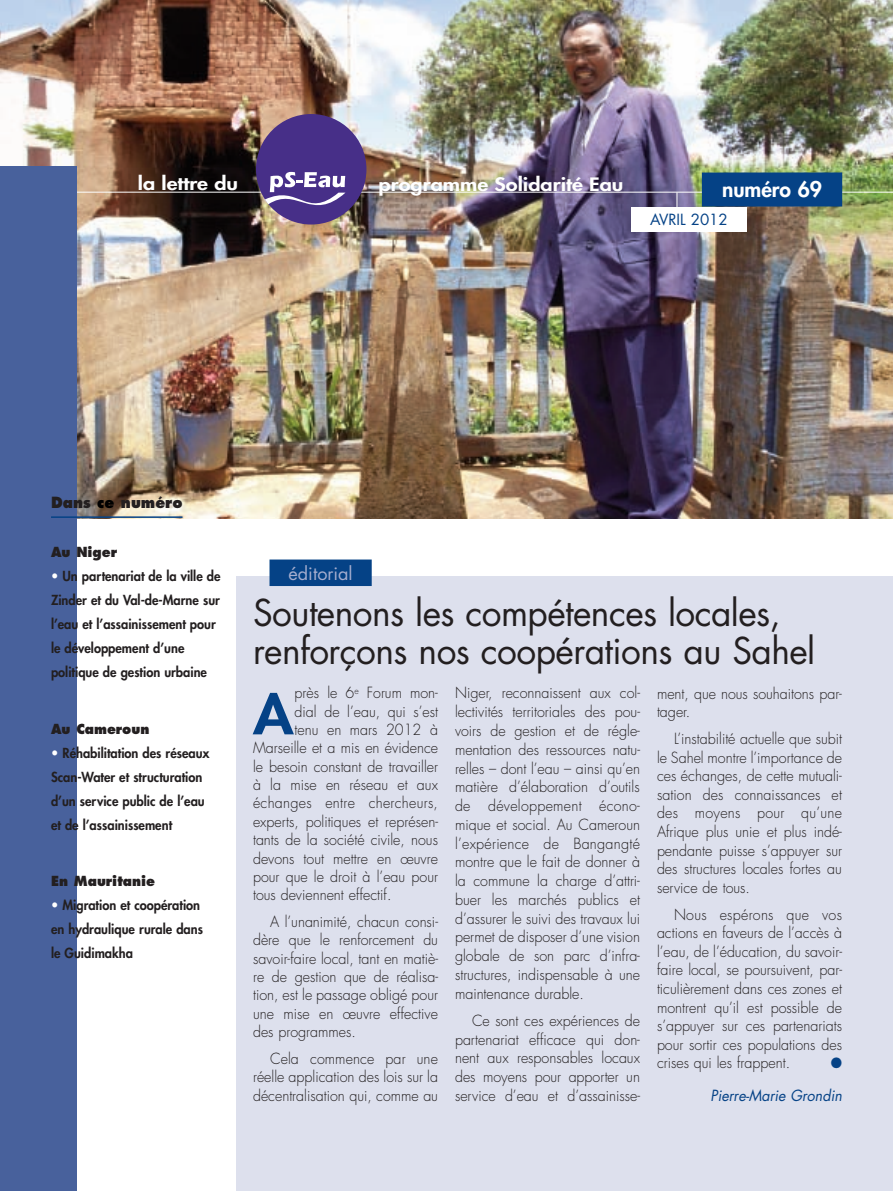
<style>
.page{position:relative;width:893px;height:1191px;background:#fff}
.page>*{position:absolute;margin:0;border:0;box-sizing:border-box;transform-origin:0 0}
.t1{font:800 53.55px "Futura";color:#054286;scale:1.11 1}
.t2{font:36px/37.5px "Futura";letter-spacing:-.015em;color:#231f20}
.t3{font:800 21px "Futura";color:#fff}
.t4{font:800 18px "Futura";color:#fff;scale:1.2 1}
.t5{font:18px "Futura";color:#a6aecf}
.t6{font:300 15px/18.8px "Futura";color:#231f20;text-align:justify;scale:.95 1}
.t7{font:300 15px "Futura";letter-spacing:.02em;color:#231f20;scale:.95 1}
.t8{font:italic 15px "Futura";color:#054286;scale:.95 1}
.t9{font:800 15px "Futura";color:#231f20;scale:.95 1}
.t10{font:15px "Futura";color:#054286}
.t11{font:15px "Zapf Dingbats";color:#054286;scale:.95 1}
.t12{font:800 13.5px/24px "Futura";color:#231f20;scale:.95 1}
.t13{font:800 13.5px "Futura";color:#231f20;scale:.95 1}
.s1{color:#000}
.s2{color:#fff}
</style>
<div class="page">
<img style="left:0;top:0;width:893px;height:519px">
<div style="left:236px;top:576px;width:657px;height:615px;background:#dde0ed"></div>
<div style="left:271px;top:561px;width:99px;height:23px;background:#054286"></div>
<div style="left:269px;top:559px;width:103px;height:27px;border:2px solid #054286"></div>
<svg style="left:677px;top:193px;width:1px;height:14px"></svg>
<hr style="left:0;top:192px;width:893px;height:1px;background:#fff">
<div style="left:0;top:167px;width:77px;height:1024px;background:#48619c"></div>
<div style="left:631px;top:207px;width:115px;height:25px;background:#fff"></div>
<div style="left:702px;top:172px;width:140px;height:35px;background:#054286"></div>
<div style="left:256px;top:114px;width:110px;height:110px;background:#472f88;border-radius:50%"></div>
<svg style="left:265px;top:172px;width:80px;height:51px"></svg>
<hr style="left:51px;top:516px;width:132px;height:2px;background:#054286">
<p class="t4" style="left:138px;top:175px;width:85px">la lettre du</p>
<p class="t4" style="left:379px;top:175px;width:206px">programme Solidarité Eau</p>
<h3 class="t3" style="left:722px;top:179px;width:102px">numéro 69</h3>
<p class="t10" style="left:650px;top:212px;width:79px">AVRIL 2012</p>
<p class="t9" style="left:51px;top:496px;width:140px">Dans <span class="s1">ce</span> numéro</p>
<p class="t13" style="left:51px;top:546px;width:71px">Au Niger</p>
<p class="t12" style="left:51px;top:565px;width:180px"><span class="s2">•</span> Un partenariat de la ville de<br>Zinder et du Val-de-Marne sur l’eau et l’assainissement pour le développement d’une politique de gestion urbaine</p>
<p class="t13" style="left:51px;top:722px;width:105px">Au Cameroun</p>
<p class="t12" style="left:51px;top:741px;width:168px"><span class="s2">•</span> Réhabilitation des réseaux<br>Scan-Water et structuration d’un service public de l’eau et de l’assainissement</p>
<p class="t13" style="left:51px;top:875px;width:111px">En Mauritanie</p>
<p class="t12" style="left:51px;top:894px;width:162px"><span class="s2">•</span> Migration et coopération en hydraulique rurale dans le Guidimakha</p>
<p class="t5" style="left:289px;top:565px;width:66px">éditorial</p>
<h2 class="t2" style="left:253px;top:597px;width:564px">Soutenons les compétences locales, renforçons nos coopérations au Sahel</h2>
<h1 class="t1" style="left:253px;top:689px;width:38px">A</h1>
<p class="t6" style="left:295px;top:684px;width:152px">près le 6<sup>e</sup> Forum mon-</p>
<p class="t6" style="left:295px;top:703px;width:152px">dial de l’eau, qui s’est</p>
<p class="t6" style="left:295px;top:721px;width:152px">tenu en mars 2012 à</p>
<p class="t6" style="left:253px;top:740px;width:196px">Marseille et a mis en évidence</p>
<p class="t6" style="left:253px;top:758px;width:196px">le besoin constant de travailler</p>
<p class="t6" style="left:253px;top:776px;width:196px">à la mise en réseau et aux</p>
<p class="t7" style="left:253px;top:796px;width:196px">échanges entre chercheurs,</p>
<p class="t6" style="left:253px;top:813px;width:196px">experts, politiques et représen-</p>
<p class="t6" style="left:253px;top:831px;width:196px">tants de la société civile, nous</p>
<p class="t6" style="left:253px;top:850px;width:196px">devons tout mettre en œuvre</p>
<p class="t6" style="left:253px;top:868px;width:196px">pour que le droit à l’eau pour</p>
<p class="t6" style="left:253px;top:886px;width:147px">tous deviennent effectif.</p>
<p class="t6" style="left:253px;top:913px;width:196px;line-height:18.3px;text-indent:17px">A l’unanimité, chacun consi&shy;dère que le renforcement du savoir-faire local, tant en matiè&shy;re de gestion que de réalisa&shy;tion, est le passage obligé pour une mise en œuvre effective des programmes.</p>
<p class="t6" style="left:253px;top:1050px;width:196px;line-height:18.3px;text-indent:17px">Cela commence par une réelle application des lois sur la décentralisation qui, comme au</p>
<p class="t6" style="left:455px;top:685px;width:196px">Niger, reconnaissent aux col&shy;lectivités territoriales des pou&shy;voirs de gestion et de régle&shy;mentation des ressources natu&shy;relles – dont l’eau – ainsi qu’en matière d’élaboration d’outils de développement écono&shy;mique et social. Au Cameroun l’expérience de Bangangté montre que le fait de donner à la commune la charge d’attri&shy;buer les marchés publics et d’assurer le suivi des travaux lui permet de disposer d’une vision globale de son parc d’infra&shy;structures, indispensable à une maintenance durable.</p>
<p class="t6" style="left:455px;top:1012px;width:196px;text-indent:17px">Ce sont ces expériences de partenariat efficace qui don&shy;nent aux responsables locaux des moyens pour apporter un service d’eau et d’assainisse-</p>
<p class="t6" style="left:657px;top:685px;width:196px">ment, que nous souhaitons par&shy;tager.</p>
<p class="t6" style="left:657px;top:730px;width:196px;text-indent:17px">L’instabilité actuelle que subit le Sahel montre l’importance de ces échanges, de cette mutuali&shy;sation des connaissances et des moyens pour qu’une Afrique plus unie et plus indé&shy;pendante puisse s’appuyer sur des structures locales fortes au service de tous.</p>
<p class="t6" style="left:657px;top:906px;width:196px;text-indent:17px">Nous espérons que vos actions en faveurs de l’accès à l’eau, de l’éducation, du savoir&shy;faire local, se poursuivent, par&shy;ticulièrement dans ces zones et montrent qu’il est possible de s’appuyer sur ces partenariats pour sortir ces populations des crises qui les frappent.</p>
<p class="t11" style="left:831px;top:1054px;width:13px">●</p>
<p class="t8" style="left:711px;top:1088px;width:140px">Pierre-Marie Grondin</p>
</div>
